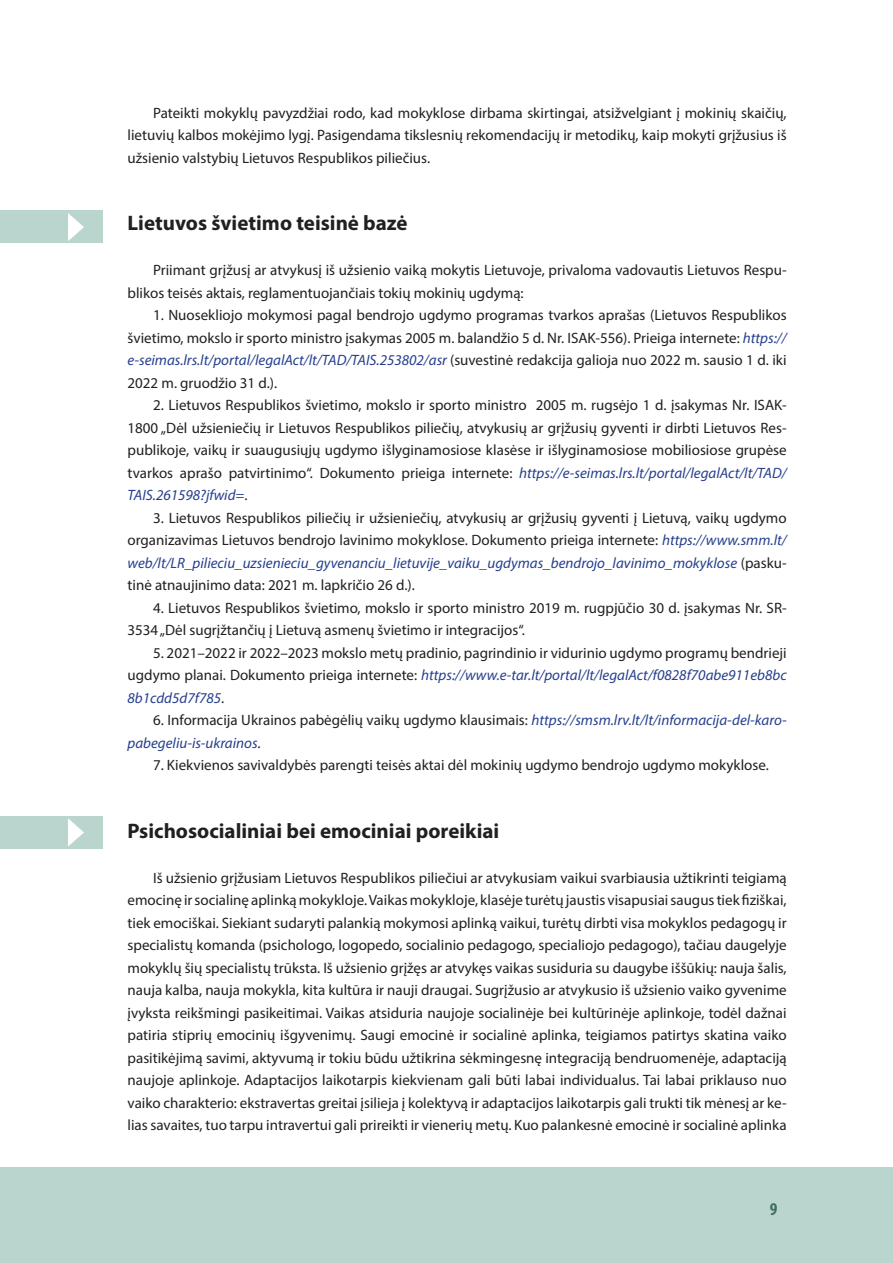
<style>
.page{position:relative;width:893px;height:1263px;background:#fff}
.page>*{position:absolute;margin:0;border:0;box-sizing:border-box;transform-origin:0 0}
.I{font:700 21px "Myriad Pro";color:#231f20}
.t1{font:700 condensed 18px "Myriad Pro";color:#436c62}
.Tekstas{font:15px/22.5px "Myriad Pro";color:#231f20;text-align:justify}
.Tekstas-2{font:italic 15px/22.5px "Myriad Pro";color:#253f8e}
.s1{font-style:italic;color:#253f8e}
.s2{font-style:normal;color:#231f20}
</style>
<div class="page">
<div style="left:0;top:1167px;width:893px;height:96px;background:#bad5ce"></div>
<div style="left:0;top:210px;width:102px;height:33px;background:#bad5ce"></div>
<svg style="left:68px;top:213px;width:16px;height:28px"></svg>
<div style="left:0;top:816px;width:102px;height:32px;background:#bad5ce"></div>
<svg style="left:68px;top:818px;width:16px;height:28px"></svg>
<p class="Tekstas" style="left:128px;top:101px;width:661px;text-indent:26px">Pateikti mokyklų pavyzdžiai rodo, kad mokyklose dirbama skirtingai, atsižvelgiant į mokinių skaičių, lietuvių kalbos mokėjimo lygį. Pasigendama tikslesnių rekomendacijų ir metodikų, kaip mokyti grįžusius iš užsienio valstybių Lietuvos Respublikos piliečius.</p>
<p class="I" style="left:128px;top:209px;width:282px">Lietuvos švietimo teisinė bazė</p>
<p class="Tekstas" style="left:128px;top:259px;width:661px;text-indent:26px">Priimant grįžusį ar atvykusį iš užsienio vaiką mokytis Lietuvoje, privaloma vadovautis Lietuvos Respu&shy;blikos teisės aktais, reglamentuojančiais tokių mokinių ugdymą:</p>
<p class="Tekstas" style="left:128px;top:304px;width:661px;text-indent:26px">1. Nuosekliojo mokymosi pagal bendrojo ugdymo programas tvarkos aprašas (Lietuvos Respublikos švietimo, mokslo ir sporto ministro įsakymas 2005 m. balandžio 5 d. Nr. ISAK-556). Prieiga internete: <span class="s1">https:// e-seimas.lrs.lt/portal/legalAct/lt/TAD/TAIS.253802/asr</span> (suvestinė redakcija galioja nuo 2022 m. sausio 1 d. iki 2022 m. gruodžio 31 d.).</p>
<p class="Tekstas" style="left:128px;top:394px;width:661px;text-indent:26px">2. Lietuvos Respublikos švietimo, mokslo ir sporto ministro 2005 m. rugsėjo 1 d. įsakymas Nr. ISAK-1800 „Dėl užsieniečių ir Lietuvos Respublikos piliečių, atvykusių ar grįžusių gyventi ir dirbti Lietuvos Res&shy;publikoje, vaikų ir suaugusiųjų ugdymo išlyginamosiose klasėse ir išlyginamosiose mobiliosiose grupėse tvarkos aprašo patvirtinimo“. Dokumento prieiga internete: <span class="s1">https://e-seimas.lrs.lt/portal/legalAct/lt/TAD/ TAIS.261598?jfwid=</span>.</p>
<p class="Tekstas" style="left:128px;top:506px;width:661px;text-indent:26px">3. Lietuvos Respublikos piliečių ir užsieniečių, atvykusių ar grįžusių gyventi į Lietuvą, vaikų ugdymo organizavimas Lietuvos bendrojo lavinimo mokyklose. Dokumento prieiga internete: <span class="s1">https://www.smm.lt/ web/lt/LR_pilieciu_uzsienieciu_gyvenanciu_lietuvije_vaiku_ugdymas_bendrojo_lavinimo_mokyklose</span> (pasku&shy;tinė atnaujinimo data: 2021 m. lapkričio 26 d.).</p>
<p class="Tekstas" style="left:128px;top:596px;width:661px;text-indent:26px">4. Lietuvos Respublikos švietimo, mokslo ir sporto ministro 2019 m. rugpjūčio 30 d. įsakymas Nr. SR-<br>3534 „Dėl sugrįžtančių į Lietuvą asmenų švietimo ir integracijos“.</p>
<p class="Tekstas" style="left:128px;top:641px;width:661px;text-indent:26px">5. 2021–2022 ir 2022–2023 mokslo metų pradinio, pagrindinio ir vidurinio ugdymo programų bendrieji ugdymo planai. Dokumento prieiga internete: <span class="s1">https://www.e-tar.lt/portal/lt/legalAct/f0828f70abe911eb8bc 8b1cdd5d7f785</span>.</p>
<p class="Tekstas-2" style="left:128px;top:709px;width:661px;text-indent:26px"><span class="s2">6. Informacija Ukrainos pabėgėlių vaikų ugdymo klausimais:</span> https://smsm.lrv.lt/lt/informacija-del-karo&shy;pabegeliu-is-ukrainos<span class="s2">.</span></p>
<p class="Tekstas" style="left:153px;top:754px;width:617px">7. Kiekvienos savivaldybės parengti teisės aktai dėl mokinių ugdymo bendrojo ugdymo mokyklose.</p>
<p class="I" style="left:128px;top:817px;width:373px">Psichosocialiniai bei emociniai poreikiai</p>
<p class="Tekstas" style="left:128px;top:866px;width:661px;text-indent:26px">Iš užsienio grįžusiam Lietuvos Respublikos piliečiui ar atvykusiam vaikui svarbiausia užtikrinti teigiamą emocinę ir socialinę aplinką mokykloje. Vaikas mokykloje, klasėje turėtų jaustis visapusiai saugus tiek fiziškai, tiek emociškai. Siekiant sudaryti palankią mokymosi aplinką vaikui, turėtų dirbti visa mokyklos pedagogų ir specialistų komanda (psichologo, logopedo, socialinio pedagogo, specialiojo pedagogo), tačiau daugelyje mokyklų šių specialistų trūksta. Iš užsienio grįžęs ar atvykęs vaikas susiduria su daugybe iššūkių: nauja šalis, nauja kalba, nauja mokykla, kita kultūra ir nauji draugai. Sugrįžusio ar atvykusio iš užsienio vaiko gyvenime įvyksta reikšmingi pasikeitimai. Vaikas atsiduria naujoje socialinėje bei kultūrinėje aplinkoje, todėl dažnai patiria stiprių emocinių išgyvenimų. Saugi emocinė ir socialinė aplinka, teigiamos patirtys skatina vaiko pasitikėjimą savimi, aktyvumą ir tokiu būdu užtikrina sėkmingesnę integraciją bendruomenėje, adaptaciją naujoje aplinkoje. Adaptacijos laikotarpis kiekvienam gali būti labai individualus. Tai labai priklauso nuo vaiko charakterio: ekstravertas greitai įsilieja į kolektyvą ir adaptacijos laikotarpis gali trukti tik mėnesį ar ke&shy;lias savaites, tuo tarpu intravertui gali prireikti ir vienerių metų. Kuo palankesnė emocinė ir socialinė aplinka</p>
<p class="t1" style="left:770px;top:1198px;width:9px">9</p>
</div>
